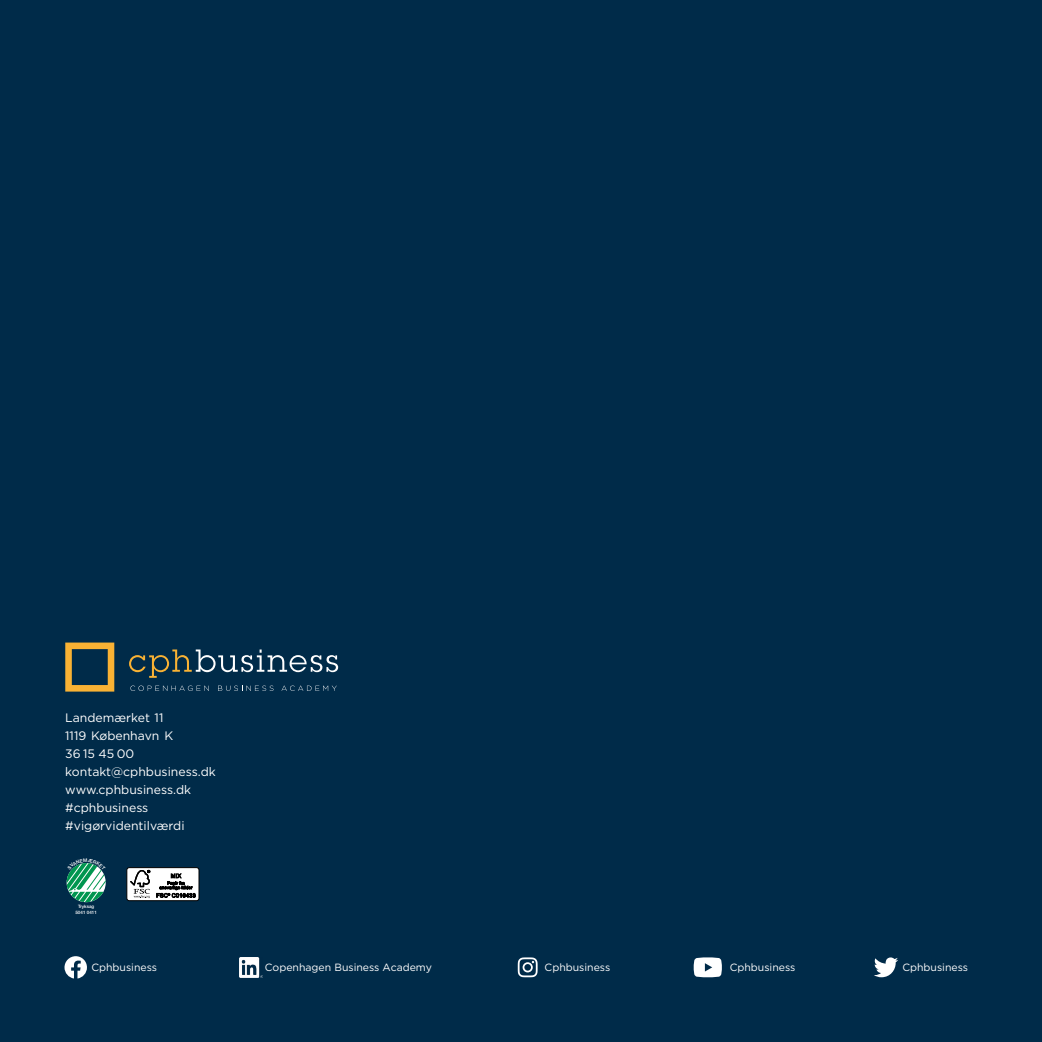
<style>
.page{position:relative;width:1042px;height:1042px;background:#002b49}
.page>*{position:absolute;margin:0;border:0;box-sizing:border-box;transform-origin:0 0}
.Brød_-_negativ{font:12.25px "Gotham";color:#fff}
.Brød_-_negativ-2{font:10.5px "Gotham";color:#fff}
.t1{font:500 4.55px/5.4px "Helvetica Neue LT Std";color:#fff;text-align:center}
</style>
<div class="page">
<svg style="left:129px;top:649px;width:209px;height:29px"></svg>
<svg style="left:130px;top:685px;width:79px;height:6px"></svg>
<svg style="left:218px;top:685px;width:55px;height:6px"></svg>
<svg style="left:281px;top:685px;width:56px;height:6px"></svg>
<svg style="left:65px;top:642px;width:49px;height:49px"></svg>
<svg style="left:64px;top:956px;width:23px;height:22px"></svg>
<svg style="left:518px;top:957px;width:19px;height:20px"></svg>
<img style="left:239px;top:957px;width:23px;height:20px">
<svg style="left:694px;top:957px;width:28px;height:20px"></svg>
<svg style="left:874px;top:957px;width:24px;height:20px"></svg>
<div style="left:127px;top:867px;width:72px;height:33px;background:#fff;border-radius:2px"></div>
<div style="left:127px;top:867px;width:72px;height:34px;border:1px solid #000;border-radius:2px"></div>
<svg style="left:130px;top:870px;width:20px;height:28px"></svg>
<svg style="left:156px;top:873px;width:40px;height:24px"></svg>
<svg style="left:67px;top:863px;width:39px;height:39px"></svg>
<p class="Brød_-_negativ" style="left:65px;top:709px;width:100px">Landemærket 11</p>
<p class="Brød_-_negativ" style="left:65px;top:727px;width:110px">1119 København K</p>
<p class="Brød_-_negativ" style="left:65px;top:746px;width:71px">36 15 45 00</p>
<p class="Brød_-_negativ" style="left:65px;top:764px;width:152px">kontakt@cphbusiness.dk</p>
<p class="Brød_-_negativ" style="left:65px;top:782px;width:127px">www.cphbusiness.dk</p>
<p class="Brød_-_negativ" style="left:65px;top:800px;width:85px">#cphbusiness</p>
<p class="Brød_-_negativ" style="left:65px;top:818px;width:121px">#vigørvidentilværdi</p>
<p class="t1" style="left:75px;top:904px;width:23px">Tryksag<br>5041 0411</p>
<p class="Brød_-_negativ-2" style="left:91px;top:960px;width:67px">Cphbusiness</p>
<p class="Brød_-_negativ-2" style="left:265px;top:960px;width:168px">Copenhagen Business Academy</p>
<p class="Brød_-_negativ-2" style="left:544px;top:960px;width:67px">Cphbusiness</p>
<p class="Brød_-_negativ-2" style="left:730px;top:960px;width:67px">Cphbusiness</p>
<p class="Brød_-_negativ-2" style="left:902px;top:960px;width:67px">Cphbusiness</p>
</div>
